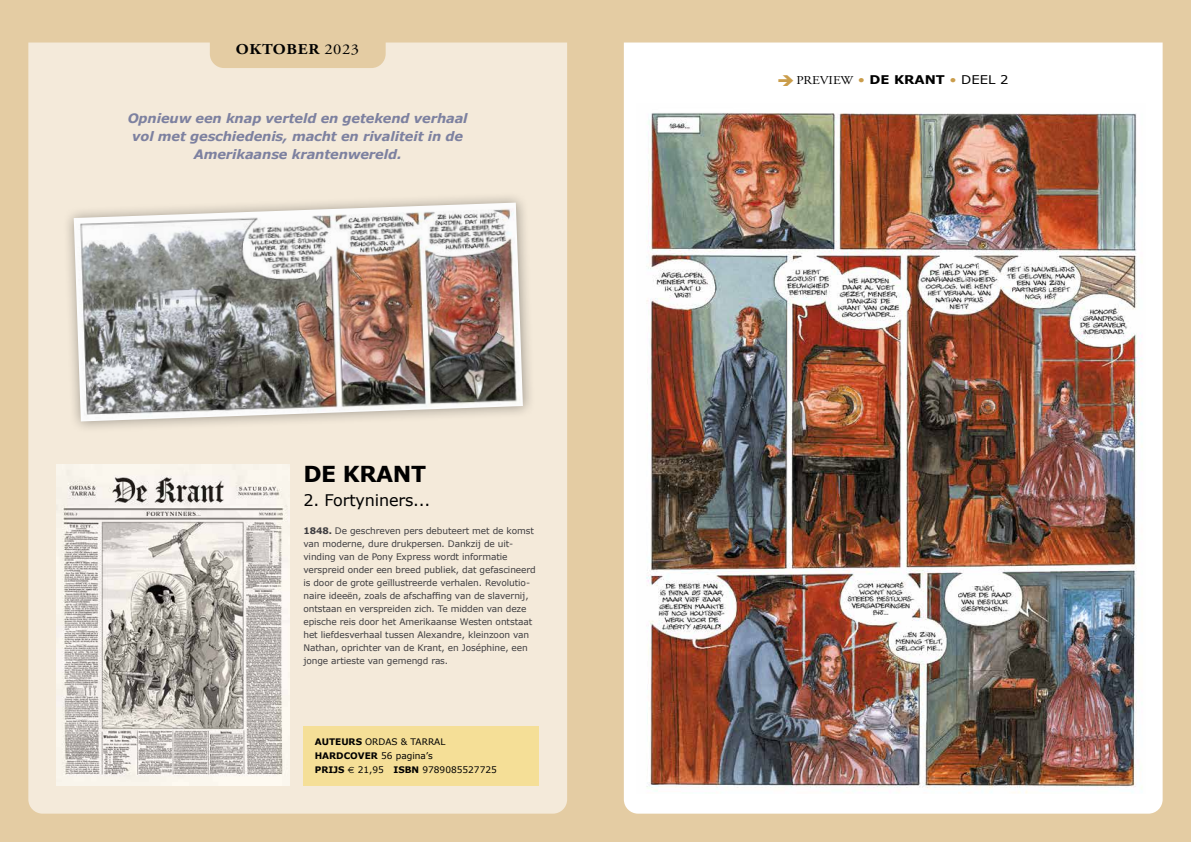
<style>
.page{position:relative;width:1191px;height:842px;background:#e4cca3}
.page>*{position:absolute;margin:0;border:0;box-sizing:border-box;transform-origin:0 0}
.t1{font:700 22px "Verdana";letter-spacing:-.02em;color:#000}
.t2{font:16px "Verdana";letter-spacing:-.01em;color:#000}
.t3{font:700 15px "Adobe Garamond Pro";letter-spacing:.045em;color:#000;scale:1.1 1}
.t4{font:italic 700 13px/18px "Verdana";letter-spacing:-.01em;color:#7d81a0;text-align:center}
.t5{font:12px "Adobe Garamond Pro";color:#000;scale:1.1 1}
.t6{font:9px/13px "Verdana";letter-spacing:-.01em;color:#3e3d40}
.t7{font:9px/14px "Verdana";color:#000}
.s1{font-weight:400}
.s2{font-weight:700}
.s3{font-family:"Euro Sans"}
.s4{color:#ca9d4b}
.s5{font-family:"Verdana";color:#ca9d4b}
.s6{font-family:"Verdana";font-weight:700}
.s7{font-family:"Verdana"}
</style>
<div class="page">
<div style="left:28px;top:43px;width:539px;height:771px;background:#f4eada"></div>
<div style="left:624px;top:43px;width:538px;height:771px;background:#fff"></div>
<img style="left:636px;top:103px;width:509px;height:691px">
<div style="left:210px;top:28px;width:176px;height:40px;background:#e4cca3;border-radius:14px"></div>
<img style="left:57px;top:465px;width:232px;height:320px">
<div style="left:303px;top:726px;width:236px;height:59px;background:#f5df97"></div>
<div style="left:63px;top:192px;width:472px;height:242px;background:#000;opacity:.35"></div>
<img style="left:74px;top:203px;width:449px;height:218px">
<h3 class="t3" style="left:236px;top:40px;width:113px">OKTOBER <span class="s1">2023</span></h3>
<h3 class="t4" style="left:128px;top:110px;width:341px">Opnieuw een knap verteld en getekend verhaal vol met geschiedenis, macht en rivaliteit in de<br>Amerikaanse krantenwereld.</h3>
<h1 class="t1" style="left:303px;top:459px;width:124px">DE KRANT</h1>
<h2 class="t2" style="left:303px;top:490px;width:128px">2. Fortyniners...</h2>
<p class="t6" style="left:303px;top:524px;width:234px"><span class="s2">1848.</span> De geschreven pers debuteert met de komst van moderne, dure drukpersen. Dankzij de uit&shy;vinding van de Pony Express wordt informatie verspreid onder een breed publiek, dat gefascineerd is door de grote geïllustreerde verhalen. Revolutio&shy;naire ideeën, zoals de afschaffing van de slavernij, ontstaan en verspreiden zich. Te midden van deze epische reis door het Amerikaanse Westen ontstaat het liefdesverhaal tussen Alexandre, kleinzoon van Nathan, oprichter van de Krant, en Joséphine, een jonge artieste van gemengd ras.</p>
<p class="t7" style="left:315px;top:735px;width:184px"><span class="s2">AUTEURS</span> ORDAS &amp; TARRAL<br><span class="s2">HARDCOVER</span> 56 pagina’s<br><span class="s2">PRIJS</span> <span class="s3">E</span> 21,95 <span class="s2">ISBN</span> 9789085527725</p>
<h3 class="t5" style="left:777px;top:73px;width:212px"><span class="s4">➔</span>PREVIEW <span class="s5">•</span> <span class="s6">DE KRANT</span> <span class="s5">•</span> <span class="s7">DEEL 2</span></h3>
</div>
